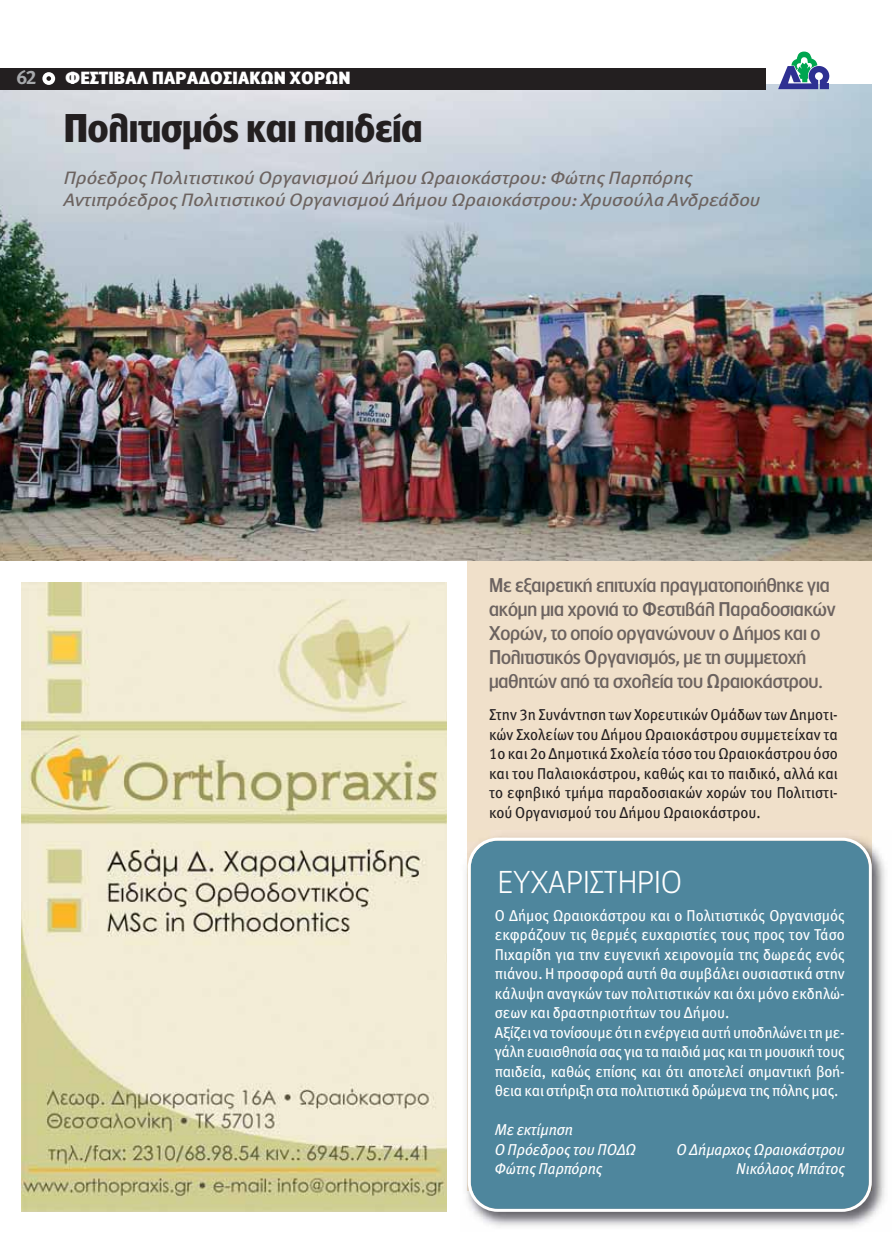
<style>
.page{position:relative;width:893px;height:1233px;background:#fff}
.page>*{position:absolute;margin:0;border:0;box-sizing:border-box;transform-origin:0 0}
.t1{font:700 37.5px "PF Lounge";color:#231f20}
.t2{font:300 30px "PF Lounge";color:#fff}
.t3{font:19.5px "Meta Bold Greek LF";color:#a7a9ac}
.t4{font:500 18.75px/24px "PF Lounge";letter-spacing:-.005em;color:#6c6360}
.t5{font:italic 18px/22.5px "Meta Book Greek LF";color:#6c6360;scale:1.1 1}
.t6{font:700 16.5px "PF Lounge";color:#fff;scale:1.1 1}
.t7{font:15.75px/19.5px "Meta Book Greek LF";color:#fff;scale:.95 1}
.t8{font:15.75px/19.5px "Meta Book Greek LF";color:#231f20;text-align:justify;scale:.95 1}
.t9{font:italic 15.75px/19.5px "Meta Book Greek LF";color:#fff;scale:.95 1}
</style>
<div class="page">
<div style="left:468px;top:255px;width:404px;height:935px;background:#f0e0ca"></div>
<img style="left:0;top:85px;width:872px;height:475px">
<div style="left:0;top:68px;width:765px;height:21px;background:#231f20"></div>
<svg style="left:42px;top:72px;width:13px;height:13px"></svg>
<svg style="left:46px;top:76px;width:5px;height:5px"></svg>
<svg style="left:778px;top:52px;width:51px;height:37px"></svg>
<img style="left:21px;top:582px;width:426px;height:630px">
<img style="left:466px;top:831px;width:419px;height:396px">
<div style="left:468px;top:838px;width:404px;height:374px;background:#4e869d"></div>
<p class="t3" style="left:17px;top:69px;width:22px">62</p>
<p class="t6" style="left:65px;top:69px;width:261px">ΦΕΣΤΙΒΑΛ ΠΑΡΑΔΟΣΙΑΚΩΝ ΧΟΡΩΝ</p>
<h1 class="t1" style="left:64px;top:107px;width:360px">Πολιτισμός και παιδεία</h1>
<p class="t5" style="left:64px;top:168px;width:635px">Πρόεδρος Πολιτιστικού Οργανισμού Δήμου Ωραιοκάστρου: Φώτης Παρπόρης<br>Αντιπρόεδρος Πολιτιστικού Οργανισμού Δήμου Ωραιοκάστρου: Χρυσούλα Ανδρεάδου</p>
<p class="t4" style="left:489px;top:573px;width:348px">Με εξαιρετική επιτυχία πραγματοποιήθηκε για ακόμη μια χρονιά το Φεστιβάλ Παραδοσιακών Χορών, το οποίο οργανώνουν ο Δήμος και ο Πολιτιστικός Οργανισμός, με τη συμμετοχή μαθητών από τα σχολεία του Ωραιοκάστρου.</p>
<p class="t8" style="left:489px;top:706px;width:369px">Στην 3η Συνάντηση των Χορευτικών Ομάδων των Δημοτι&shy;κών Σχολείων του Δήμου Ωραιοκάστρου συμμετείχαν τα 1ο και 2ο Δημοτικά Σχολεία τόσο του Ωραιοκάστρου όσο και του Παλαιοκάστρου, καθώς και το παιδικό, αλλά και το εφηβικό τμήμα παραδοσιακών χορών του Πολιτιστι&shy;κού Οργανισμού του Δήμου Ωραιοκάστρου.</p>
<h2 class="t2" style="left:498px;top:865px;width:186px">ΕΥΧΑΡΙΣΤΗΡΙΟ</h2>
<p class="t7" style="left:495px;top:906px;width:370px">Ο Δήμος Ωραιοκάστρου και ο Πολιτιστικός Οργανισμός εκφράζουν τις θερμές ευχαριστίες τους προς τον Τάσο Πιχαρίδη για την ευγενική χειρονομία της δωρεάς ενός πιάνου. Η προσφορά αυτή θα συμβάλει ουσιαστικά στην κάλυψη αναγκών των πολιτιστικών και όχι μόνο εκδηλώ&shy;σεων και δραστηριοτήτων του Δήμου.<br>Αξίζει να τονίσουμε ότι η ενέργεια αυτή υποδηλώνει τη με&shy;γάλη ευαισθησία σας για τα παιδιά μας και τη μουσική τους παιδεία, καθώς επίσης και ότι αποτελεί σημαντική βοή&shy;θεια και στήριξη στα πολιτιστικά δρώμενα της πόλης μας.</p>
<p class="t9" style="left:495px;top:1122px;width:150px">Με εκτίμηση<br>Ο Πρόεδρος του ΠΟΔΩ</p>
<p class="t9" style="left:676px;top:1141px;width:179px">Ο Δήμαρχος Ωραιοκάστρου</p>
<p class="t9" style="left:495px;top:1161px;width:115px">Φώτης Παρπόρης</p>
<p class="t9" style="left:736px;top:1161px;width:116px">Νικόλαος Μπάτος</p>
</div>
